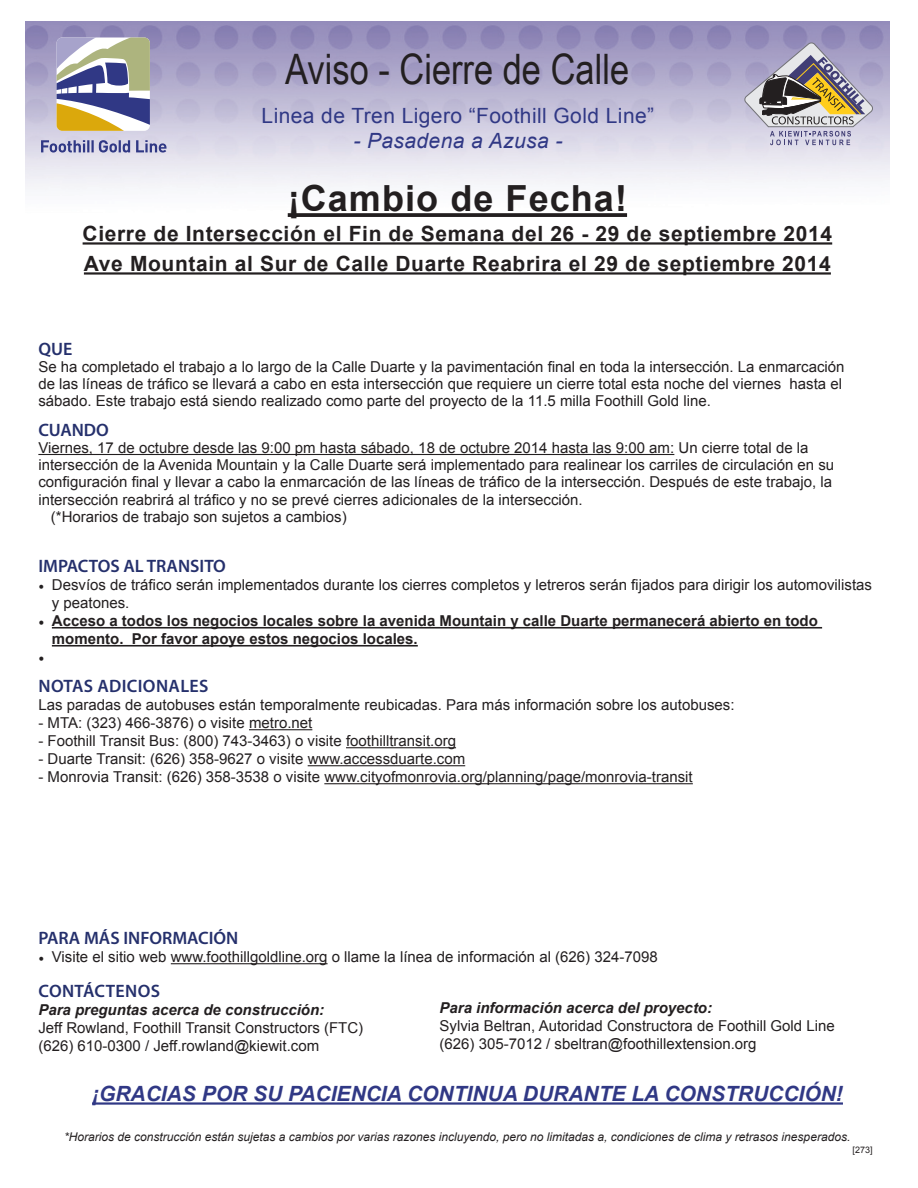
<style>
.page{position:relative;width:918px;height:1188px;background:#fff}
.page>*{position:absolute;margin:0;border:0;box-sizing:border-box;transform-origin:0 0}
.Heading{font:42px "Arial Narrow";color:#231f20}
.t1{font:700 36px "Arial";letter-spacing:.03em;color:#231f20}
.t2{font:700 21px/30px "Arial";letter-spacing:.03em;color:#231f20}
.t3{font:italic 700 21px "Arial";color:#303885}
.t4{font:21px "Arial";letter-spacing:.02em;color:#303885}
.t5{font:italic 21px "Arial";letter-spacing:.02em;color:#303885}
.Subheading{font:600 18px "Myriad Pro";color:#25306c}
.Subheading-2{font:600 18px "Myriad Pro";letter-spacing:.02em;color:#25306c}
.Subheading-3{font:15px/17.2px "Arial";color:#231f20}
.t6{font:700 15px/18px "Arial";color:#231f20}
.t7{font:700 15px "Minion Pro";color:#231f20}
.t8{font:italic 12px "Arial";color:#231f20}
.t9{font:9px "Arial";color:#231f20}
.s1{font-family:"Minion Pro"}
.s2{font-weight:700;font-style:italic}
</style>
<div class="page">
<img style="left:25px;top:21px;width:864px;height:254px">
<svg style="left:744px;top:43px;width:129px;height:102px;background:#a6a0a9"></svg>
<svg style="left:288px;top:213px;width:339px;height:4px"></svg>
<hr style="left:83px;top:242px;width:749px;height:3px;background:#231f20">
<hr style="left:84px;top:272px;width:747px;height:3px;background:#231f20">
<hr style="left:38px;top:454px;width:636px;height:1px;background:#231f20">
<hr style="left:52px;top:627px;width:770px;height:2px;background:#231f20">
<hr style="left:52px;top:645px;width:366px;height:2px;background:#231f20">
<hr style="left:249px;top:729px;width:63px;height:1px;background:#231f20">
<hr style="left:346px;top:747px;width:110px;height:1px;background:#231f20">
<hr style="left:308px;top:765px;width:157px;height:1px;background:#231f20">
<hr style="left:324px;top:783px;width:369px;height:1px;background:#231f20">
<hr style="left:171px;top:963px;width:157px;height:1px;background:#231f20">
<svg style="left:57px;top:38px;width:93px;height:93px"></svg>
<svg style="left:41px;top:140px;width:89px;height:13px"></svg>
<svg style="left:136px;top:140px;width:31px;height:13px"></svg>
<hr style="left:92px;top:1102px;width:751px;height:3px;background:#303885">
<p class="Heading" style="left:285px;top:39px;width:345px">Aviso - Cierre de Calle</p>
<p class="t4" style="left:262px;top:101px;width:394px">Linea de Tren Ligero “Foothill Gold Line”</p>
<p class="t5" style="left:353px;top:127px;width:211px">- Pasadena a Azusa -</p>
<p class="t1" style="left:288px;top:175px;width:341px">¡Cambio de Fecha!</p>
<p class="t2" style="left:83px;top:220px;width:751px">Cierre de Intersección el Fin de Semana del 26 - 29 de septiembre 2014<br>Ave Mountain al Sur de Calle Duarte Reabrira el 29 de septiembre 2014</p>
<p class="Subheading" style="left:38px;top:337px;width:35px">QUE</p>
<p class="Subheading-3" style="left:38px;top:358px;width:808px">Se ha completado el trabajo a lo largo de la Calle Duarte y la pavimentación final en toda la intersección. La enmarcación de las líneas de tráfico se llevará a cabo en esta intersección que requiere un cierre total esta noche del viernes hasta el sábado. Este trabajo está siendo realizado como parte del proyecto de la 11.5 milla Foothill Gold line.</p>
<p class="Subheading" style="left:38px;top:418px;width:72px">CUANDO</p>
<p class="Subheading-3" style="left:38px;top:439px;width:797px">Viernes, 17 de octubre desde las 9:00 pm hasta sábado, 18 de octubre 2014 hasta las 9:00 am: Un cierre total de la intersección de la Avenida Mountain y la Calle Duarte será implementado para realinear los carriles de circulación en su configuración final y llevar a cabo la enmarcación de las líneas de tráfico de la intersección. Después de este trabajo, la intersección reabrirá al tráfico y no se prevé cierres adicionales de la intersección.</p>
<p class="Subheading-3" style="left:51px;top:508px;width:297px">(*Horarios de trabajo son sujetos a cambios)</p>
<p class="Subheading" style="left:38px;top:555px;width:189px">IMPACTOS AL TRANSITO</p>
<p class="Subheading-3" style="left:52px;top:576px;width:822px;line-height:18px;text-indent:-14px"><span class="s1">•</span> Desvíos de tráfico serán implementados durante los cierres completos y letreros serán fijados para dirigir los automovilistas y peatones.</p>
<p class="t6" style="left:52px;top:612px;width:768px;text-indent:-14px"><span class="s1">•</span> Acceso a todos los negocios locales sobre la avenida Mountain y calle Duarte permanecerá abierto en todo momento. Por favor apoye estos negocios locales.</p>
<p class="t7" style="left:38px;top:647px;width:7px">•</p>
<p class="Subheading-2" style="left:39px;top:675px;width:172px">NOTAS ADICIONALES</p>
<p class="Subheading-3" style="left:38px;top:696px;width:698px">Las paradas de autobuses están temporalmente reubicadas. Para más información sobre los autobuses:</p>
<p class="Subheading-3" style="left:38px;top:714px;width:275px">- MTA: (323) 466-3876) o visite metro.net</p>
<p class="Subheading-3" style="left:38px;top:732px;width:419px">- Foothill Transit Bus: (800) 743-3463) o visite foothilltransit.org</p>
<p class="Subheading-3" style="left:38px;top:750px;width:428px">- Duarte Transit: (626) 358-9627 o visite www.accessduarte.com</p>
<p class="Subheading-3" style="left:38px;top:768px;width:656px">- Monrovia Transit: (626) 358-3538 o visite www.cityofmonrovia.org/planning/page/monrovia-transit</p>
<p class="Subheading" style="left:38px;top:927px;width:202px">PARA MÁS INFORMACIÓN</p>
<p class="Subheading-3" style="left:38px;top:948px;width:621px"><span class="s1">•</span> Visite el sitio web www.foothillgoldline.org o llame la línea de información al (626) 324-7098</p>
<p class="Subheading-2" style="left:39px;top:979px;width:123px">CONTÁCTENOS</p>
<p class="Subheading-3" style="left:38px;top:1001px;width:326px;line-height:18px"><span class="s2">Para preguntas acerca de construcción:<br></span>Jeff Rowland, Foothill Transit Constructors (FTC) (626) 610-0300 / Jeff.rowland@kiewit.com</p>
<p class="t3" style="left:92px;top:1080px;width:752px">¡GRACIAS POR SU PACIENCIA CONTINUA DURANTE LA CONSTRUCCIÓN!</p>
<p class="Subheading-3" style="left:440px;top:999px;width:397px;line-height:18px"><span class="s2">Para información acerca del proyecto:<br></span>Sylvia Beltran, Autoridad Constructora de Foothill Gold Line (626) 305-7012 / sbeltran@foothillextension.org</p>
<p class="t8" style="left:64px;top:1129px;width:788px">*Horarios de construcción están sujetas a cambios por varias razones incluyendo, pero no limitadas a, condiciones de clima y retrasos inesperados.</p>
<p class="t9" style="left:853px;top:1144px;width:22px">[273]</p>
</div>
